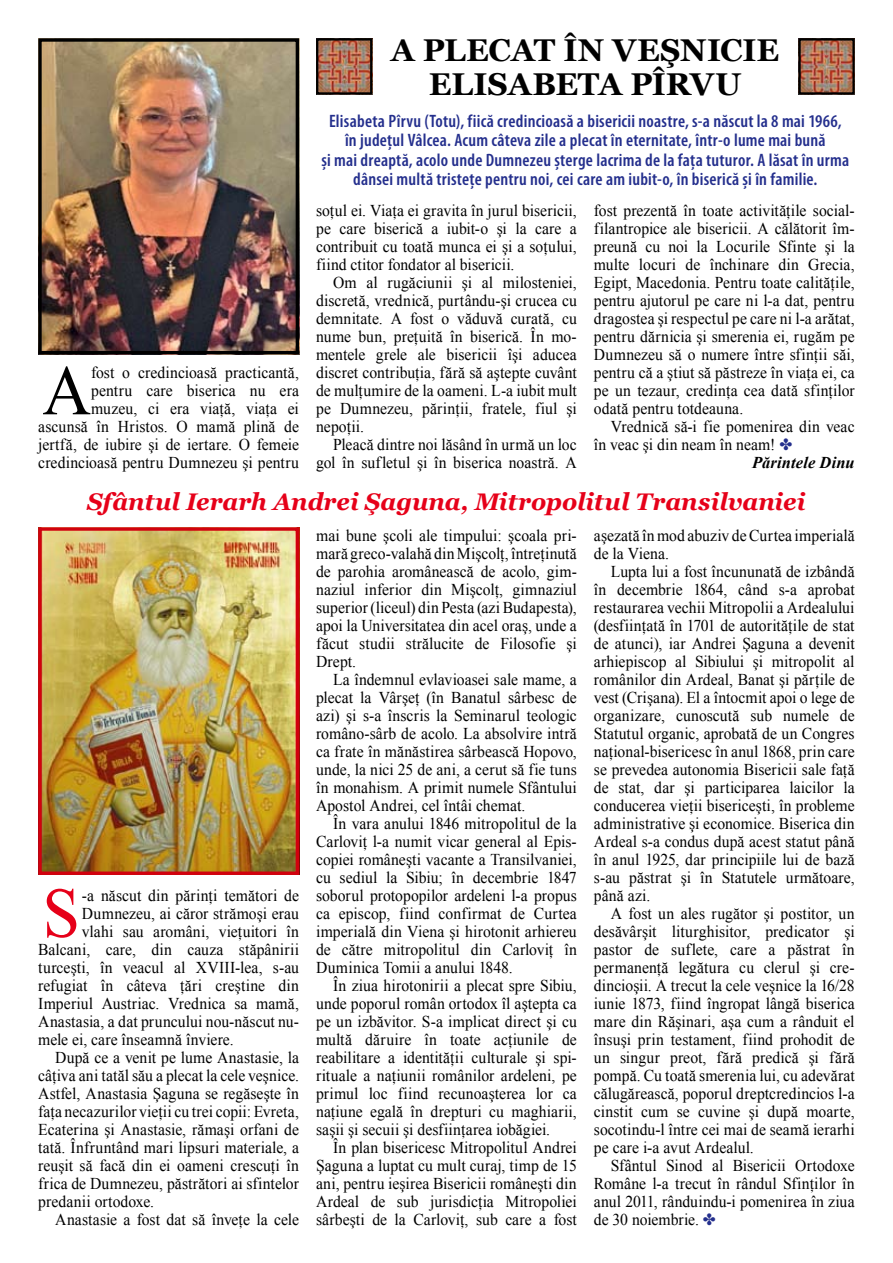
<style>
.page{position:relative;width:893px;height:1263px;background:#fff}
.page>*{position:absolute;margin:0;border:0;box-sizing:border-box;transform-origin:0 0}
.t1{font:70.8px "Times New Roman";color:#e60019;scale:.95 1}
.t2{font:70.8px "Times New Roman";color:#000;scale:.95 1}
.t3{font:700 31.5px/34.5px "Georgia";letter-spacing:-.005em;color:#000;text-align:center}
.t4{font:italic 700 24px "Georgia";color:#e60019}
.t5{font:600 condensed 18px/19.5px "Myriad Pro";letter-spacing:.015em;color:#242f8d;text-align:center}
.t6{font:16.5px/18px "Times New Roman";letter-spacing:.005em;color:#000;text-align:justify;scale:.95 1}
.t7{font:italic 700 16.5px "Times New Roman";letter-spacing:.01em;color:#000}
.s1{color:#242f8d}
</style>
<div class="page">
<img style="left:319px;top:41px;width:50px;height:51px">
<div style="left:316px;top:38px;width:56px;height:57px;border:2px solid #000"></div>
<img style="left:801px;top:41px;width:51px;height:51px">
<div style="left:798px;top:38px;width:57px;height:57px;border:2px solid #000"></div>
<img style="left:42px;top:531px;width:253px;height:340px">
<div style="left:38px;top:527px;width:261px;height:348px;border:3px solid #d1010e"></div>
<img style="left:42px;top:42px;width:253px;height:308px">
<div style="left:38px;top:38px;width:261px;height:316px;border:3px solid #000"></div>
<h2 class="t3" style="left:391px;top:32px;width:390px">A PLECAT ÎN VEŞNICIE<br>ELISABETA PÎRVU</h2>
<p class="t5" style="left:322px;top:111px;width:529px">Elisabeta Pîrvu (Totu), fiică credincioasă a bisericii noastre, s-a născut la 8 mai 1966, în județul Vâlcea. Acum câteva zile a plecat în eternitate, într-o lume mai bună<br>și mai dreaptă, acolo unde Dumnezeu șterge lacrima de la fața tuturor. A lăsat în urma dânsei multă tristețe pentru noi, cei care am iubit-o, în biserică și în familie.</p>
<p class="t6" style="left:316px;top:201px;width:276px">soţul ei. Viaţa ei gravita în jurul bisericii, pe care biserică a iubit-o şi la care a contribuit cu toată munca ei şi a soţului, fiind ctitor fondator al bisericii.</p>
<p class="t6" style="left:316px;top:273px;width:276px;text-indent:17px">Om al rugăciunii şi al milosteniei, discretă, vrednică, purtându-şi crucea cu demnitate. A fost o văduvă curată, cu nume bun, preţuită în biserică. În mo&shy;mentele grele ale bisericii îşi aducea discret contribuţia, fără să aştepte cuvânt de mulţumire de la oameni. L-a iubit mult pe Dumnezeu, părinţii, fratele, fiul şi nepoţii.</p>
<p class="t6" style="left:316px;top:435px;width:276px;text-align:right">Pleacă dintre noi lăsând în urmă un loc gol în sufletul şi în biserica noastră. A</p>
<p class="t6" style="left:594px;top:201px;width:276px">fost prezentă în toate activităţile social&shy;filantropice ale bisericii. A călătorit îm&shy;preună cu noi la Locurile Sfinte şi la multe locuri de închinare din Grecia, Egipt, Macedonia. Pentru toate calităţile, pentru ajutorul pe care ni l-a dat, pentru dragostea şi respectul pe care ni l-a arătat, pentru dărnicia şi smerenia ei, rugăm pe Dumnezeu să o numere între sfinţii săi, pentru că a ştiut să păstreze în viaţa ei, ca pe un tezaur, credinţa cea dată sfinţilor odată pentru totdeauna.</p>
<p class="t6" style="left:611px;top:417px;width:258px">Vrednică să-i fie pomenirea din veac</p>
<p class="t6" style="left:594px;top:435px;width:211px">în veac şi din neam în neam! <span class="s1">✤</span></p>
<p class="t7" style="left:752px;top:451px;width:104px">Părintele Dinu</p>
<h3 class="t4" style="left:87px;top:488px;width:720px">Sfântul Ierarh Andrei Şaguna, Mitropolitul Transilvaniei</h3>
<h1 class="t2" style="left:43px;top:343px;width:53px">A</h1>
<p class="t6" style="left:38px;top:363px;width:276px;text-align:right">fost o credincioasă practicantă,<br>pentru care biserica nu era<br>muzeu, ci era viaţă, viaţa ei ascunsă în Hristos. O mamă plină de jertfă, de iubire şi de iertare. O femeie credincioasă pentru Dumnezeu şi pentru</p>
<h1 class="t1" style="left:43px;top:865px;width:41px">S</h1>
<p class="t6" style="left:82px;top:886px;width:230px">-a născut din părinţi temători de</p>
<p class="t6" style="left:82px;top:904px;width:230px">Dumnezeu, ai căror strămoşi erau</p>
<p class="t6" style="left:82px;top:922px;width:230px">vlahi sau aromâni, vieţuitori în</p>
<p class="t6" style="left:38px;top:940px;width:276px">Balcani, care, din cauza stăpânirii</p>
<p class="t6" style="left:38px;top:958px;width:276px">turceşti, în veacul al XVIII-lea, s-au</p>
<p class="t6" style="left:38px;top:976px;width:276px">refugiat în câteva ţări creştine din</p>
<p class="t6" style="left:38px;top:994px;width:276px">Imperiul Austriac. Vrednica sa mamă,</p>
<p class="t6" style="left:38px;top:1012px;width:276px">Anastasia, a dat pruncului nou-născut nu-</p>
<p class="t6" style="left:38px;top:1030px;width:207px">mele ei, care înseamnă înviere.</p>
<p class="t6" style="left:55px;top:1048px;width:258px">După ce a venit pe lume Anastasie, la</p>
<p class="t6" style="left:38px;top:1066px;width:276px">câţiva ani tatăl său a plecat la cele veşnice.</p>
<p class="t6" style="left:38px;top:1084px;width:276px">Astfel, Anastasia Şaguna se regăseşte în</p>
<p class="t6" style="left:38px;top:1102px;width:276px">faţa necazurilor vieţii cu trei copii: Evreta,</p>
<p class="t6" style="left:38px;top:1120px;width:276px">Ecaterina şi Anastasie, rămaşi orfani de</p>
<p class="t6" style="left:38px;top:1138px;width:276px">tată. Înfruntând mari lipsuri materiale, a</p>
<p class="t6" style="left:38px;top:1156px;width:276px">reuşit să facă din ei oameni crescuţi în</p>
<p class="t6" style="left:38px;top:1174px;width:276px">frica de Dumnezeu, păstrători ai sfintelor</p>
<p class="t6" style="left:38px;top:1192px;width:123px">predanii ortodoxe.</p>
<p class="t6" style="left:55px;top:1210px;width:258px">Anastasie a fost dat să înveţe la cele</p>
<p class="t6" style="left:316px;top:526px;width:276px">mai bune şcoli ale timpului: şcoala pri&shy;mară greco-valahă din Mişcolţ, întreţinută de parohia aromânească de acolo, gim&shy;naziul inferior din Mişcolţ, gimnaziul superior (liceul) din Pesta (azi Budapesta), apoi la Universitatea din acel oraş, unde a făcut studii strălucite de Filosofie şi Drept.</p>
<p class="t6" style="left:316px;top:670px;width:276px;text-indent:17px">La îndemnul evlavioasei sale mame, a plecat la Vârşeţ (în Banatul sârbesc de azi) şi s-a înscris la Seminarul teologic româno-sârb de acolo. La absolvire intră ca frate în mănăstirea sârbească Hopovo, unde, la nici 25 de ani, a cerut să fie tuns în monahism. A primit numele Sfântului Apostol Andrei, cel întâi chemat.</p>
<p class="t6" style="left:316px;top:814px;width:276px;text-indent:17px">În vara anului 1846 mitropolitul de la Carloviţ l-a numit vicar general al Epis&shy;copiei româneşti vacante a Transilvaniei, cu sediul la Sibiu; în decembrie 1847 soborul protopopilor ardeleni l-a propus ca episcop, fiind confirmat de Curtea imperială din Viena şi hirotonit arhiereu de către mitropolitul din Carloviţ în Duminica Tomii a anului 1848.</p>
<p class="t6" style="left:316px;top:976px;width:276px;text-indent:17px">În ziua hirotonirii a plecat spre Sibiu, unde poporul român ortodox îl aştepta ca pe un izbăvitor. S-a implicat direct şi cu multă dăruire în toate acţiunile de reabilitare a identităţii culturale şi spi&shy;rituale a naţiunii românilor ardeleni, pe primul loc fiind recunoaşterea lor ca naţiune egală în drepturi cu maghiarii, saşii şi secuii şi desfiinţarea iobăgiei.</p>
<p class="t6" style="left:316px;top:1138px;width:276px;text-indent:17px">În plan bisericesc Mitropolitul Andrei Şaguna a luptat cu mult curaj, timp de 15 ani, pentru ieşirea Bisericii româneşti din Ardeal de sub jurisdicţia Mitropoliei sârbeşti de la Carloviţ, sub care a fost</p>
<p class="t6" style="left:594px;top:526px;width:276px">aşezată în mod abuziv de Curtea imperială de la Viena.</p>
<p class="t6" style="left:594px;top:562px;width:276px;text-indent:17px">Lupta lui a fost încununată de izbândă în decembrie 1864, când s-a aprobat restaurarea vechii Mitropolii a Ardealului (desfiinţată în 1701 de autorităţile de stat de atunci), iar Andrei Şaguna a devenit arhiepiscop al Sibiului şi mitropolit al românilor din Ardeal, Banat şi părţile de vest (Crişana). El a întocmit apoi o lege de organizare, cunoscută sub numele de Statutul organic, aprobată de un Congres naţional-bisericesc în anul 1868, prin care se prevedea autonomia Bisericii sale faţă de stat, dar şi participarea laicilor la conducerea vieţii bisericeşti, în probleme administrative şi economice. Biserica din Ardeal s-a condus după acest statut până în anul 1925, dar principiile lui de bază s-au păstrat şi în Statutele următoare, până azi.</p>
<p class="t6" style="left:594px;top:904px;width:276px;text-indent:17px">A fost un ales rugător şi postitor, un desăvârşit liturghisitor, predicator şi pastor de suflete, care a păstrat în permanenţă legătura cu clerul şi cre&shy;dincioşii. A trecut la cele veşnice la 16/28 iunie 1873, fiind îngropat lângă biserica mare din Răşinari, aşa cum a rânduit el însuşi prin testament, fiind prohodit de un singur preot, fără predică şi fără pompă. Cu toată smerenia lui, cu adevărat călugărească, poporul dreptcredincios l-a cinstit cum se cuvine şi după moarte, socotindu-l între cei mai de seamă ierarhi pe care i-a avut Ardealul.</p>
<p class="t6" style="left:594px;top:1156px;width:276px;text-indent:17px">Sfântul Sinod al Bisericii Ortodoxe Române l-a trecut în rândul Sfinţilor în anul 2011, rânduindu-i pomenirea în ziua de 30 noiembrie. <span class="s1">✤</span></p>
</div>
